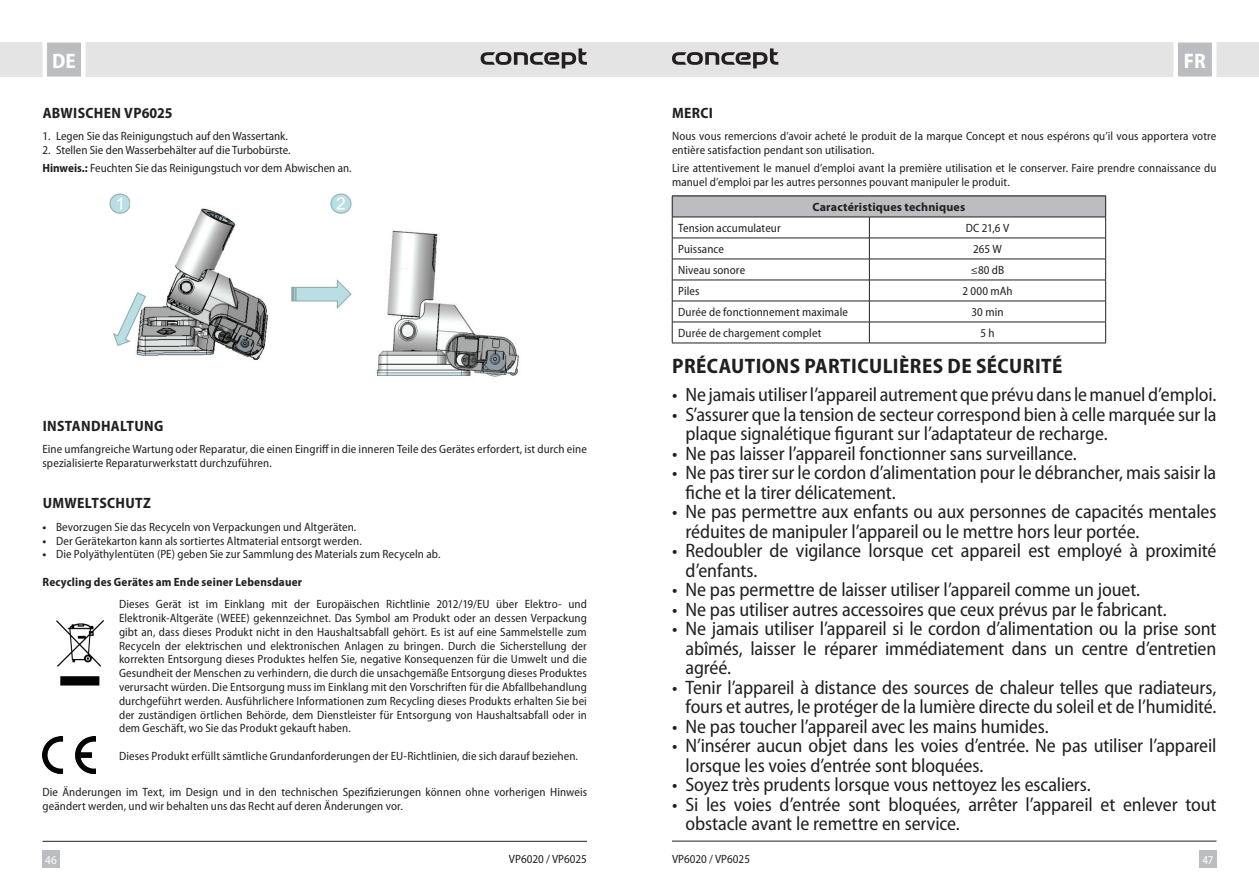
<style>
.page{position:relative;width:1259px;height:893px;background:#fff}
.page>*{position:absolute;margin:0;border:0;box-sizing:border-box;transform-origin:0 0}
.t1{font:700 semi-condensed 21px "Myriad Pro";letter-spacing:.02em;color:#231f20}
.t2{font:700 semi-condensed 21px "Myriad Pro";color:#fff}
.t3{font:semi-condensed 19.5px/19.5px "Myriad Pro";letter-spacing:-.01em;color:#231f20}
.t4{font:700 semi-condensed 15px "Myriad Pro";letter-spacing:.02em;color:#231f20}
.t5{font:semi-condensed 12px/13.8px "Myriad Pro";letter-spacing:.01em;color:#231f20}
.t6{font:700 semi-condensed 12px "Myriad Pro";letter-spacing:.015em;color:#231f20}
.t7{font:700 12px "Myriad Pro";letter-spacing:.015em;color:#231f20}
.t8{font:semi-condensed 12px "Myriad Pro";color:#fff}
.s1{font-weight:700}
</style>
<div class="page">
<div style="left:629px;top:43px;width:630px;height:34px;background:#e4e4e4"></div>
<div style="left:1199px;top:850px;width:17px;height:17px;background:#bcbdc0"></div>
<svg style="left:1171px;top:42px;width:47px;height:35px;background:#cdced0"></svg>
<hr style="left:672px;top:841px;width:544px;height:1px;background:#231f20">
<svg style="left:672px;top:48px;width:106px;height:20px"></svg>
<div style="left:0;top:43px;width:629px;height:34px;background:#e4e4e4"></div>
<div style="left:43px;top:850px;width:17px;height:17px;background:#bcbdc0"></div>
<svg style="left:40px;top:42px;width:48px;height:35px;background:#ceced0"></svg>
<hr style="left:43px;top:841px;width:544px;height:1px;background:#231f20">
<svg style="left:480px;top:48px;width:107px;height:20px"></svg>
<img style="left:56px;top:620px;width:48px;height:66px">
<img style="left:43px;top:736px;width:53px;height:37px">
<img style="left:109px;top:193px;width:410px;height:184px">
<div style="left:672px;top:196px;width:433px;height:21px;background:#bcbdc0"></div>
<hr style="left:672px;top:196px;width:197px;height:1px;background:#231f20">
<hr style="left:869px;top:196px;width:237px;height:1px;background:#231f20">
<hr style="left:672px;top:217px;width:197px;height:1px;background:#231f20">
<hr style="left:869px;top:217px;width:237px;height:1px;background:#231f20">
<hr style="left:672px;top:238px;width:197px;height:1px;background:#231f20">
<hr style="left:869px;top:238px;width:237px;height:1px;background:#231f20">
<hr style="left:672px;top:259px;width:197px;height:1px;background:#231f20">
<hr style="left:869px;top:259px;width:237px;height:1px;background:#231f20">
<hr style="left:672px;top:280px;width:197px;height:1px;background:#231f20">
<hr style="left:869px;top:280px;width:237px;height:1px;background:#231f20">
<hr style="left:672px;top:301px;width:197px;height:1px;background:#231f20">
<hr style="left:869px;top:301px;width:237px;height:1px;background:#231f20">
<hr style="left:672px;top:322px;width:197px;height:1px;background:#231f20">
<svg style="left:672px;top:196px;width:1px;height:147px"></svg>
<hr style="left:869px;top:322px;width:237px;height:1px;background:#231f20">
<svg style="left:869px;top:217px;width:1px;height:126px"></svg>
<svg style="left:1105px;top:196px;width:1px;height:147px"></svg>
<hr style="left:672px;top:343px;width:197px;height:1px;background:#231f20">
<hr style="left:869px;top:343px;width:237px;height:1px;background:#231f20">
<h1 class="t2" style="left:52px;top:50px;width:25px">DE</h1>
<p class="t4" style="left:43px;top:104px;width:131px">ABWISCHEN VP6025</p>
<p class="t5" style="left:43px;top:129px;width:247px">1. Legen Sie das Reinigungstuch auf den Wassertank.</p>
<p class="t5" style="left:43px;top:141px;width:311px;line-height:18px">2. Stellen Sie den Wasserbehälter auf die Turbobürste.<br><span class="s1">Hinweis.:</span> Feuchten Sie das Reinigungstuch vor dem Abwischen an.</p>
<p class="t4" style="left:43px;top:417px;width:122px">INSTANDHALTUNG</p>
<p class="t5" style="left:43px;top:442px;width:546px">Eine umfangreiche Wartung oder Reparatur, die einen Eingriff in die inneren Teile des Gerätes erfordert, ist durch eine spezialisierte Reparaturwerkstatt durchzuführen.</p>
<p class="t4" style="left:43px;top:495px;width:110px">UMWELTSCHUTZ</p>
<p class="t5" style="left:43px;top:520px;width:315px"><span class="s1">•</span> Bevorzugen Sie das Recyceln von Verpackungen und Altgeräten.</p>
<p class="t5" style="left:43px;top:534px;width:321px"><span class="s1">•</span> Der Gerätekarton kann als sortiertes Altmaterial entsorgt werden.</p>
<p class="t5" style="left:43px;top:548px;width:399px"><span class="s1">•</span> Die Polyäthylentüten (PE) geben Sie zur Sammlung des Materials zum Recyceln ab.</p>
<p class="t6" style="left:43px;top:575px;width:261px">Recycling des Gerätes am Ende seiner Lebensdauer</p>
<p class="t5" style="left:119px;top:598px;width:469px;text-align:justify">Dieses Gerät ist im Einklang mit der Europäischen Richtlinie 2012/19/EU über Elektro- und Elektronik-Altgeräte (WEEE) gekennzeichnet. Das Symbol am Produkt oder an dessen Verpackung gibt an, dass dieses Produkt nicht in den Haushaltsabfall gehört. Es ist auf eine Sammelstelle zum Recyceln der elektrischen und elektronischen Anlagen zu bringen. Durch die Sicherstellung der korrekten Entsorgung dieses Produktes helfen Sie, negative Konsequenzen für die Umwelt und die Gesundheit der Menschen zu verhindern, die durch die unsachgemäße Entsorgung dieses Produktes verursacht würden. Die Entsorgung muss im Einklang mit den Vorschriften für die Abfallbehandlung durchgeführt werden. Ausführlichere Informationen zum Recycling dieses Produkts erhalten Sie bei der zuständigen örtlichen Behörde, dem Dienstleister für Entsorgung von Haushaltsabfall oder in dem Geschäft, wo Sie das Produkt gekauft haben.</p>
<p class="t5" style="left:119px;top:749px;width:460px">Dieses Produkt erfüllt sämtliche Grundanforderungen der EU-Richtlinien, die sich darauf beziehen.</p>
<p class="t5" style="left:43px;top:785px;width:546px">Die Änderungen im Text, im Design und in den technischen Spezifizierungen können ohne vorherigen Hinweis geändert werden, und wir behalten uns das Recht auf deren Änderungen vor.</p>
<h1 class="t2" style="left:1184px;top:50px;width:23px">FR</h1>
<p class="t4" style="left:672px;top:104px;width:42px">MERCI</p>
<p class="t5" style="left:672px;top:129px;width:546px">Nous vous remercions d’avoir acheté le produit de la marque Concept et nous espérons qu’il vous apportera votre entière satisfaction pendant son utilisation.</p>
<p class="t5" style="left:672px;top:161px;width:546px">Lire attentivement le manuel d’emploi avant la première utilisation et le conserver. Faire prendre connaissance du manuel d’emploi par les autres personnes pouvant manipuler le produit.</p>
<p class="t7" style="left:812px;top:200px;width:154px">Caractéristiques techniques</p>
<p class="t5" style="left:678px;top:221px;width:104px">Tension accumulateur</p>
<p class="t5" style="left:966px;top:221px;width:45px">DC 21,6 V</p>
<p class="t5" style="left:678px;top:242px;width:47px">Puissance</p>
<p class="t5" style="left:973px;top:242px;width:30px">265 W</p>
<p class="t5" style="left:678px;top:263px;width:68px">Niveau sonore</p>
<p class="t5" style="left:971px;top:263px;width:35px">≤80 dB</p>
<p class="t5" style="left:678px;top:284px;width:23px">Piles</p>
<p class="t5" style="left:962px;top:284px;width:52px">2 000 mAh</p>
<p class="t5" style="left:678px;top:305px;width:171px">Durée de fonctionnement maximale</p>
<p class="t5" style="left:971px;top:305px;width:33px">30 min</p>
<p class="t5" style="left:678px;top:326px;width:145px">Durée de chargement complet</p>
<p class="t5" style="left:980px;top:326px;width:16px">5 h</p>
<h1 class="t1" style="left:672px;top:354px;width:392px">PRÉCAUTIONS PARTICULIÈRES DE SÉCURITÉ</h1>
<h2 class="t3" style="left:672px;top:385px;width:546px">• Ne jamais utiliser l’appareil autrement que prévu dans le manuel d’emploi.</h2>
<h2 class="t3" style="left:685px;top:405px;width:532px;text-indent:-13px">• S’assurer que la tension de secteur correspond bien à celle marquée sur la plaque signalétique figurant sur l’adaptateur de recharge.</h2>
<h2 class="t3" style="left:672px;top:444px;width:406px">• Ne pas laisser l’appareil fonctionner sans surveillance.</h2>
<h2 class="t3" style="left:685px;top:463px;width:532px;text-indent:-13px">• Ne pas tirer sur le cordon d’alimentation pour le débrancher, mais saisir la fiche et la tirer délicatement.</h2>
<h2 class="t3" style="left:685px;top:502px;width:532px;text-indent:-13px">• Ne pas permettre aux enfants ou aux personnes de capacités mentales réduites de manipuler l’appareil ou le mettre hors leur portée.</h2>
<h2 class="t3" style="left:685px;top:541px;width:532px;text-indent:-13px">• Redoubler de vigilance lorsque cet appareil est employé à proximité d’enfants.</h2>
<h2 class="t3" style="left:672px;top:580px;width:470px">• Ne pas permettre de laisser utiliser l’appareil comme un jouet.</h2>
<h2 class="t3" style="left:672px;top:600px;width:496px">• Ne pas utiliser autres accessoires que ceux prévus par le fabricant.</h2>
<h2 class="t3" style="left:685px;top:619px;width:532px;text-align:justify;text-indent:-13px">• Ne jamais utiliser l’appareil si le cordon d’alimentation ou la prise sont abîmés, laisser le réparer immédiatement dans un centre d’entretien agréé.</h2>
<h2 class="t3" style="left:672px;top:678px;width:546px;text-align:right">• Tenir l’appareil à distance des sources de chaleur telles que radiateurs, fours et autres, le protéger de la lumière directe du soleil et de l’humidité.</h2>
<h2 class="t3" style="left:672px;top:717px;width:378px">• Ne pas toucher l’appareil avec les mains humides.</h2>
<h2 class="t3" style="left:685px;top:736px;width:532px;text-indent:-13px">• N’insérer aucun objet dans les voies d’entrée. Ne pas utiliser l’appareil lorsque les voies d’entrée sont bloquées.</h2>
<h2 class="t3" style="left:672px;top:775px;width:420px">• Soyez très prudents lorsque vous nettoyez les escaliers.</h2>
<h2 class="t3" style="left:685px;top:795px;width:532px;text-indent:-13px">• Si les voies d’entrée sont bloquées, arrêter l’appareil et enlever tout obstacle avant le remettre en service.</h2>
<p class="t8" style="left:45px;top:853px;width:13px">46</p>
<p class="t5" style="left:672px;top:852px;width:79px">VP6020 / VP6025</p>
<p class="t5" style="left:509px;top:852px;width:79px">VP6020 / VP6025</p>
<p class="t8" style="left:1202px;top:853px;width:13px">47</p>
</div>
